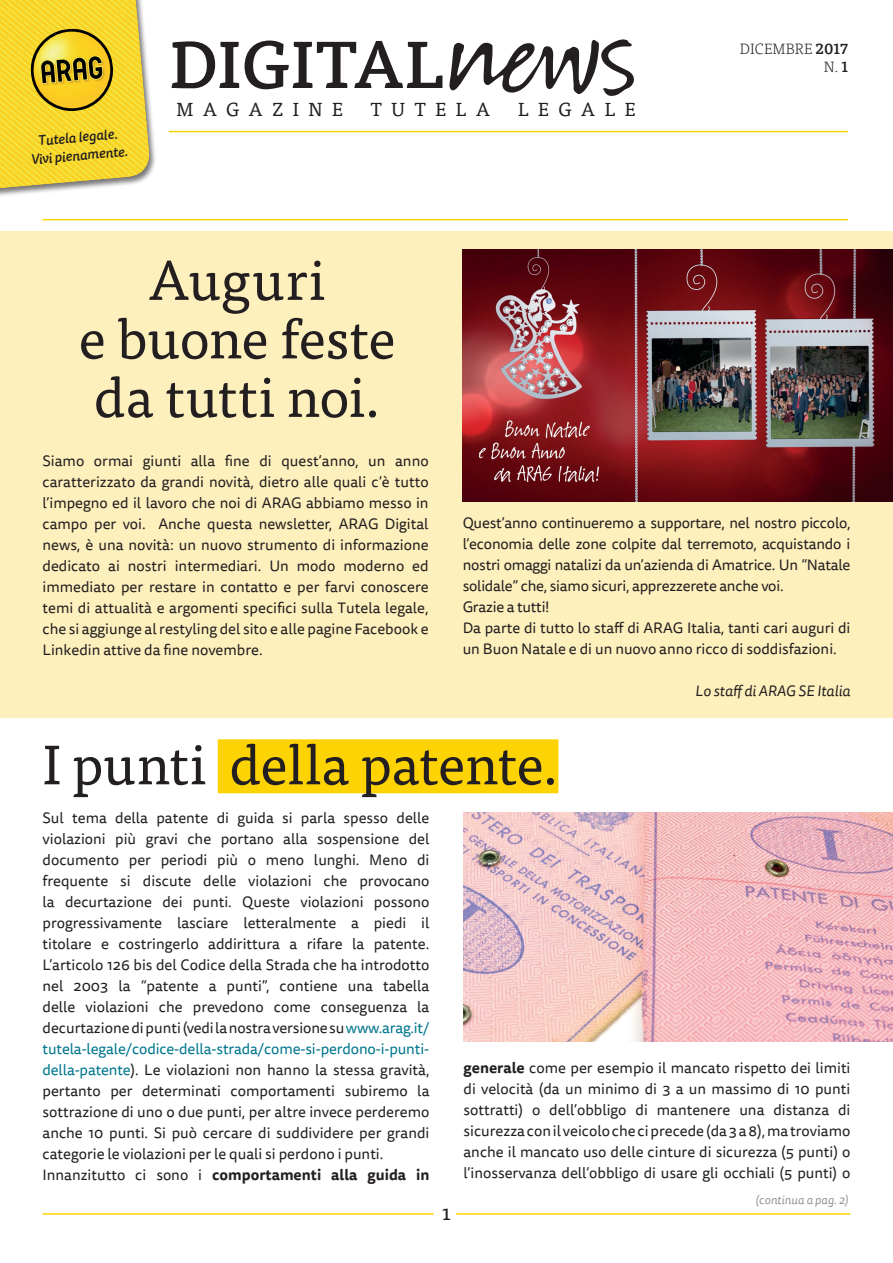
<style>
.page{position:relative;width:893px;height:1263px;background:#fff}
.page>*{position:absolute;margin:0;border:0;box-sizing:border-box;transform-origin:0 0}
.t1{font:500 65.85px "Tisa OT";color:#231f20}
.t2{font:55.5px/58.5px "Tisa OT";letter-spacing:-.01em;color:#231f20;text-align:center}
.t3{font:21px "Tisa OT";color:#231f20}
.t4{font:18.9px "Tisa OT";letter-spacing:.51em;color:#231f20}
.t5{font:15px/21px "Tisa Sans OT";color:#231f20}
.t6{font:italic 15px "Tisa Sans OT";color:#231f20}
.t7{font:300 15px/17.9px "Tisa OT";letter-spacing:.01em;color:#231f20;text-align:right}
.t8{font:italic 500 13.8px/18.3px "Tisa Sans OT";color:#231f20;text-align:center}
.t9{font:italic 12px "Tisa Sans OT";color:#939598}
.s1{font-family:"Suomi Hand Script";font-weight:400;font-size:138.3px}
.s2{font-weight:500}
.s3{color:#00768d}
.s4{font-weight:700}
</style>
<div class="page">
<div style="left:0;top:231px;width:893px;height:487px;background:#fef0bd"></div>
<div style="left:0;top:0;width:157px;height:198px;background:#231f20;opacity:.6"></div>
<svg style="left:0;top:0;width:151px;height:189px;background:#e6ca3a"></svg>
<hr style="left:169px;top:131px;width:679px;height:1px;background:#fed304">
<hr style="left:43px;top:1213px;width:391px;height:1px;background:#fed304">
<hr style="left:456px;top:1213px;width:394px;height:1px;background:#fed304">
<hr style="left:43px;top:219px;width:805px;height:1px;background:#fed304">
<img style="left:463px;top:249px;width:430px;height:253px">
<img style="left:463px;top:812px;width:430px;height:229px">
<div style="left:218px;top:739px;width:340px;height:54px;background:#fed304"></div>
<p class="t8" style="left:29px;top:133px;width:99px;rotate:-5deg">Tutela legale.<br>Vivi pienamente.</p>
<h1 class="t1" style="left:169px;top:25px;width:468px">DIGITAL<span class="s1">news</span></h1>
<p class="t4" style="left:177px;top:99px;width:168px">MAGAZINE</p>
<p class="t4" style="left:371px;top:99px;width:121px">TUTELA</p>
<p class="t4" style="left:518px;top:99px;width:119px">LEGALE</p>
<h2 class="t2" style="left:78px;top:252px;width:319px">Auguri<br>e buone feste da tutti noi.</h2>
<p class="t7" style="left:740px;top:40px;width:110px">DICEMBRE <span class="s2">2017<br></span>N. <span class="s2">1</span></p>
<p class="t5" style="left:43px;top:451px;width:388px;text-align:justify">Siamo ormai giunti alla fine di quest’anno, un anno caratterizzato da grandi novità, dietro alle quali c’è tutto l’impegno ed il lavoro che noi di ARAG abbiamo messo in campo per voi. Anche questa newsletter, ARAG Digital news, è una novità: un nuovo strumento di informazione dedicato ai nostri intermediari. Un modo moderno ed immediato per restare in contatto e per farvi conoscere temi di attualità e argomenti specifici sulla Tutela legale, che si aggiunge al restyling del sito e alle pagine Facebook e Linkedin attive da fine novembre.</p>
<p class="t5" style="left:463px;top:513px;width:389px">Quest’anno continueremo a supportare, nel nostro piccolo, l’economia delle zone colpite dal terremoto, acquistando i nostri omaggi natalizi da un’azienda di Amatrice. Un “Natale solidale” che, siamo sicuri, apprezzerete anche voi.<br>Grazie a tutti!<br>Da parte di tutto lo staff di ARAG Italia, tanti cari auguri di un Buon Natale e di un nuovo anno ricco di soddisfazioni.</p>
<p class="t6" style="left:695px;top:682px;width:157px">Lo staff di ARAG SE Italia</p>
<h2 class="t2" style="left:43px;top:736px;width:517px">I punti della patente.</h2>
<p class="t5" style="left:43px;top:808px;width:388px">Sul tema della patente di guida si parla spesso delle violazioni più gravi che portano alla sospensione del documento per periodi più o meno lunghi. Meno di frequente si discute delle violazioni che provocano la decurtazione dei punti. Queste violazioni possono progressivamente lasciare letteralmente a piedi il titolare e costringerlo addirittura a rifare la patente.<br>L’articolo 126 bis del Codice della Strada che ha introdotto nel 2003 la “patente a punti”, contiene una tabella delle violazioni che prevedono come conseguenza la decurtazione di punti (vedi la nostra versione su <span class="s3">www.arag.it/ tutela-legale/codice-della-strada/come-si-perdono-i-punti&shy;della-patente</span>). Le violazioni non hanno la stessa gravità, pertanto per determinati comportamenti subiremo la sottrazione di uno o due punti, per altre invece perderemo anche 10 punti. Si può cercare di suddividere per grandi categorie le violazioni per le quali si perdono i punti.<br>Innanzitutto ci sono i <span class="s4">comportamenti alla guida in</span></p>
<h3 class="t3" style="left:442px;top:1200px;width:10px">1</h3>
<p class="t5" style="left:463px;top:1059px;width:388px;text-align:justify"><span class="s4">generale</span> come per esempio il mancato rispetto dei limiti di velocità (da un minimo di 3 a un massimo di 10 punti sottratti) o dell’obbligo di mantenere una distanza di sicurezza con il veicolo che ci precede (da 3 a 8), ma troviamo anche il mancato uso delle cinture di sicurezza (5 punti) o l’inosservanza dell’obbligo di usare gli occhiali (5 punti) o</p>
<p class="t9" style="left:756px;top:1192px;width:94px">(continua a pag. 2)</p>
</div>
